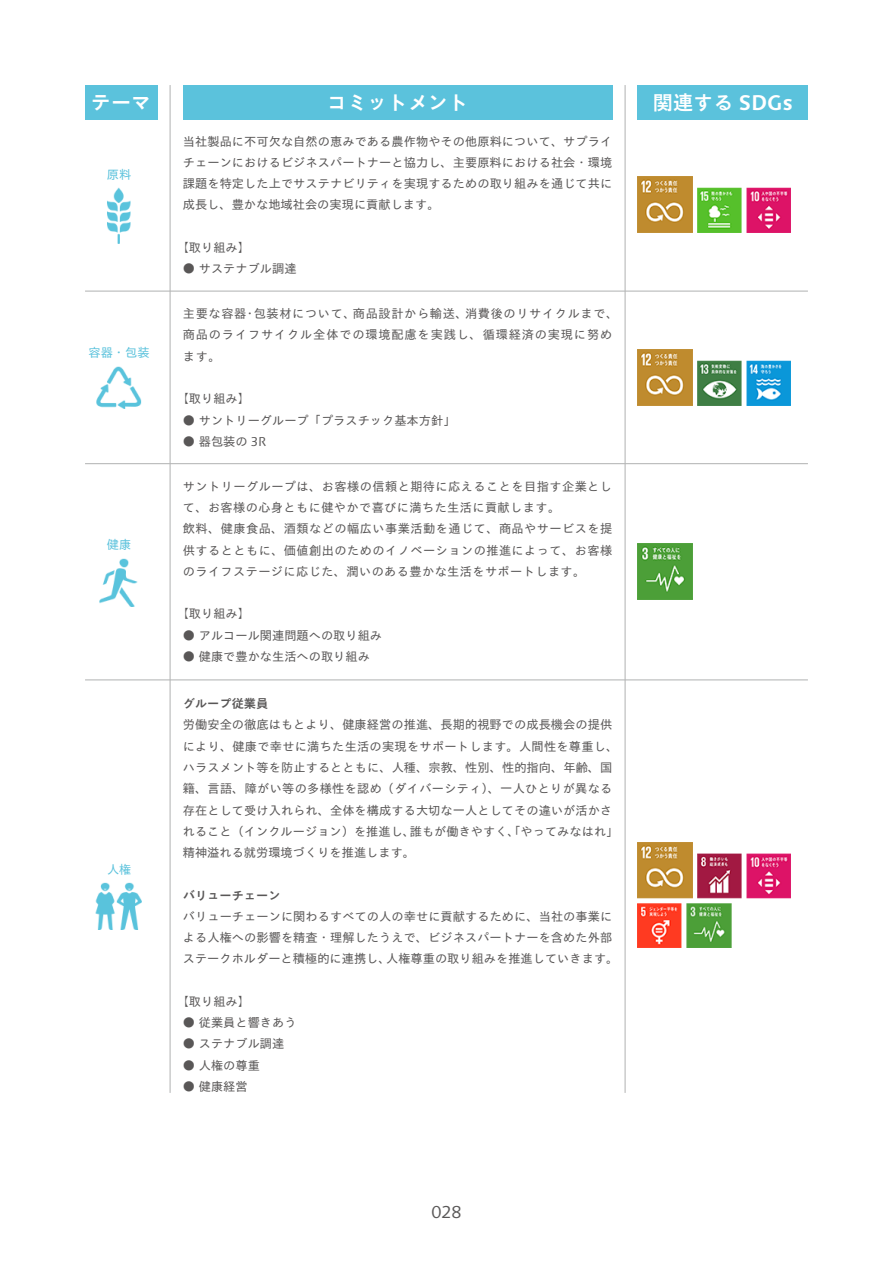
<style>
.page{position:relative;width:893px;height:1263px;background:#fff}
.page>*{position:absolute;margin:0;border:0;box-sizing:border-box;transform-origin:0 0}
.t1{font:700 20.25px "Suntory Gothic";color:#fff}
.t2{font:16.5px "Suntory Gothic";color:#595757}
.t3{font:12.15px/21.3px "Suntory Gothic";letter-spacing:.005em;color:#595757}
.t4{font:12.15px/21.3px "Suntory Gothic";letter-spacing:.035em;color:#595757}
.t5{font:12.15px/21.3px "Suntory Gothic";letter-spacing:.065em;color:#595757}
.t6{font:700 12.15px "Suntory Gothic";color:#595757}
.t7{font:12.15px "Suntory Gothic";color:#5bc2dc}
</style>
<div class="page">
<div style="left:85px;top:85px;width:72px;height:34px;background:#5bc2dc"></div>
<div style="left:638px;top:85px;width:170px;height:34px;background:#5bc2dc"></div>
<div style="left:183px;top:85px;width:429px;height:34px;background:#5bc2dc"></div>
<hr style="left:85px;top:291px;width:723px;height:1px;background:#b5b6b6">
<hr style="left:85px;top:463px;width:723px;height:1px;background:#b5b6b6">
<hr style="left:85px;top:679px;width:723px;height:1px;background:#b5b6b6">
<hr style="left:170px;top:85px;width:1px;height:1008px;background:#b5b6b6">
<hr style="left:625px;top:85px;width:1px;height:1008px;background:#b5b6b6">
<img style="left:638px;top:177px;width:153px;height:56px">
<img style="left:638px;top:350px;width:153px;height:55px">
<img style="left:638px;top:543px;width:55px;height:56px">
<img style="left:107px;top:187px;width:24px;height:57px">
<img style="left:96px;top:366px;width:46px;height:43px">
<img style="left:99px;top:558px;width:39px;height:48px">
<img style="left:638px;top:842px;width:153px;height:105px">
<img style="left:95px;top:882px;width:47px;height:47px">
<h1 class="t1" style="left:91px;top:92px;width:62px">テーマ</h1>
<h1 class="t1" style="left:327px;top:92px;width:143px">コミットメント</h1>
<h1 class="t1" style="left:653px;top:92px;width:142px">関連する SDGs</h1>
<p class="t7" style="left:107px;top:168px;width:26px">原料</p>
<p class="t7" style="left:88px;top:346px;width:63px">容器・包装</p>
<p class="t7" style="left:107px;top:538px;width:26px">健康</p>
<p class="t7" style="left:107px;top:863px;width:26px">人権</p>
<p class="t3" style="left:183px;top:131px;width:431px;text-align:justify">当社製品に不可欠な自然の恵みである農作物やその他原料について、サプライチェーンにおけるビジネスパートナーと協力し、主要原料における社会・環境課題を特定した上でサステナビリティを実現するための取り組みを通じて共に成長し、豊かな地域社会の実現に貢献します。</p>
<p class="t3" style="left:177px;top:238px;width:75px">【取り組み】</p>
<p class="t3" style="left:183px;top:259px;width:115px">● サステナブル調達</p>
<p class="t5" style="left:183px;top:304px;width:437px">主要な容器・包装材について、商品設計から輸送、消費後のリサイクルまで、商品のライフサイクル全体での環境配慮を実践し、循環経済の実現に努めます。</p>
<p class="t3" style="left:177px;top:389px;width:75px">【取り組み】</p>
<p class="t3" style="left:183px;top:410px;width:274px">● サントリーグループ「プラスチック基本方針」</p>
<p class="t3" style="left:183px;top:431px;width:85px">● 器包装の 3R</p>
<p class="t4" style="left:183px;top:476px;width:431px">サントリーグループは、お客様の信頼と期待に応えることを目指す企業として、お客様の心身ともに健やかで喜びに満ちた生活に貢献します。<br>飲料、健康食品、酒類などの幅広い事業活動を通じて、商品やサービスを提供するとともに、価値創出のためのイノベーションの推進によって、お客様のライフステージに応じた、潤いのある豊かな生活をサポートします。</p>
<p class="t3" style="left:177px;top:604px;width:75px">【取り組み】</p>
<p class="t3" style="left:183px;top:625px;width:201px">● アルコール関連問題への取り組み</p>
<p class="t3" style="left:183px;top:647px;width:189px">● 健康で豊かな生活への取り組み</p>
<p class="t6" style="left:183px;top:697px;width:87px">グループ従業員</p>
<p class="t3" style="left:183px;top:715px;width:437px">労働安全の徹底はもとより、健康経営の推進、長期的視野での成長機会の提供により、健康で幸せに満ちた生活の実現をサポートします。人間性を尊重し、ハラスメント等を防止するとともに、人種、宗教、性別、性的指向、年齢、国籍、言語、障がい等の多様性を認め（ダイバーシティ）、一人ひとりが異なる存在として受け入れられ、全体を構成する大切な一人としてその違いが活かされること（インクルージョン）を推進し、誰もが働きやすく、「やってみなはれ」精神溢れる就労環境づくりを推進します。</p>
<p class="t6" style="left:183px;top:889px;width:99px">バリューチェーン</p>
<p class="t3" style="left:183px;top:906px;width:437px">バリューチェーンに関わるすべての人の幸せに貢献するために、当社の事業による人権への影響を精査・理解したうえで、ビジネスパートナーを含めた外部ステークホルダーと積極的に連携し、人権尊重の取り組みを推進していきます。</p>
<p class="t3" style="left:177px;top:991px;width:75px">【取り組み】</p>
<p class="t3" style="left:183px;top:1013px;width:115px">● 従業員と響きあう</p>
<p class="t3" style="left:183px;top:1034px;width:103px">● ステナブル調達</p>
<p class="t3" style="left:183px;top:1055px;width:79px">● 人権の尊重</p>
<p class="t3" style="left:183px;top:1076px;width:66px">● 健康経営</p>
<h2 class="t2" style="left:431px;top:1204px;width:32px">028</h2>
</div>
